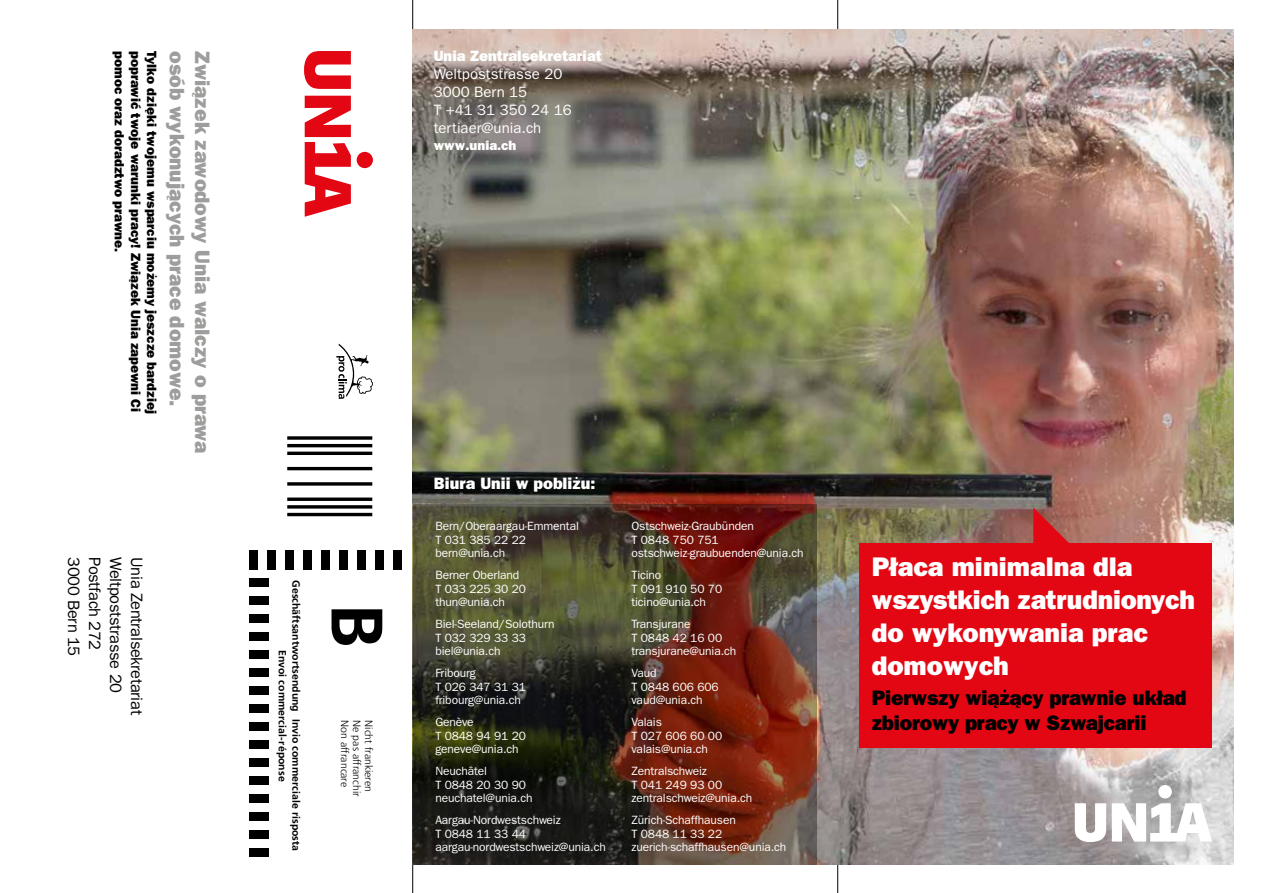
<style>
.page{position:relative;width:1263px;height:893px;background:#fff}
.page>*{position:absolute;margin:0;border:0;box-sizing:border-box;transform-origin:0 0}
.t1{font:700 72.75px "Frutiger LT Com";color:#000}
.t2{font:800 27px/33px "Franklin Gothic LT Pro";color:#fff}
.t3{font:800 21px "Franklin Gothic LT Pro";color:#9d9d9c}
.t4{font:800 21px/25.2px "Franklin Gothic LT Pro";letter-spacing:-.01em;color:#000}
.t5{font:16.5px "Franklin Gothic LT Pro";letter-spacing:-.02em;color:#000}
.t6{font:800 16.5px "Franklin Gothic LT Pro";color:#fff}
.t7{font:15px/18px "Franklin Gothic LT Pro";color:#fff}
.t8{font:800 15px "Franklin Gothic LT Pro";color:#fff}
.t9{font:800 13.5px "Franklin Gothic LT Pro";color:#000}
.t10{font:800 13.5px "Franklin Gothic LT Pro";color:#fff}
.t11{font:12px/13.5px "Franklin Gothic LT Pro";letter-spacing:-.01em;color:#fff}
.t12{font:700 10.5px/13.5px "Frutiger LT Com";letter-spacing:.005em;color:#000;text-align:center}
.t13{font:300 10.5px "Frutiger LT Com";color:#000}
</style>
<div class="page">
<hr style="left:837px;top:0;width:1px;height:893px;background:#000">
<hr style="left:412px;top:0;width:1px;height:893px;background:#000">
<img style="left:412px;top:30px;width:821px;height:834px">
<div style="left:859px;top:543px;width:353px;height:204px;background:#e30613"></div>
<svg style="left:357px;top:152px;width:16px;height:16px"></svg>
<svg style="left:304px;top:51px;width:47px;height:38px"></svg>
<svg style="left:305px;top:96px;width:46px;height:121px"></svg>
<svg style="left:1033px;top:507px;width:38px;height:36px"></svg>
<svg style="left:1075px;top:803px;width:31px;height:39px"></svg>
<svg style="left:1112px;top:785px;width:100px;height:56px"></svg>
<svg style="left:287px;top:436px;width:85px;height:4px"></svg>
<hr style="left:287px;top:444px;width:85px;height:3px;background:#000">
<hr style="left:287px;top:452px;width:85px;height:3px;background:#000">
<hr style="left:287px;top:467px;width:85px;height:3px;background:#000">
<svg style="left:287px;top:482px;width:85px;height:4px"></svg>
<svg style="left:287px;top:505px;width:85px;height:4px"></svg>
<svg style="left:287px;top:497px;width:85px;height:4px"></svg>
<hr style="left:287px;top:513px;width:85px;height:3px;background:#000">
<div style="left:249px;top:550px;width:9px;height:19px;background:#000"></div>
<div style="left:267px;top:550px;width:9px;height:19px;background:#000"></div>
<div style="left:285px;top:550px;width:9px;height:19px;background:#000"></div>
<div style="left:303px;top:550px;width:9px;height:19px;background:#000"></div>
<div style="left:321px;top:550px;width:9px;height:19px;background:#000"></div>
<div style="left:339px;top:550px;width:9px;height:19px;background:#000"></div>
<div style="left:357px;top:550px;width:9px;height:19px;background:#000"></div>
<div style="left:375px;top:550px;width:9px;height:19px;background:#000"></div>
<div style="left:393px;top:550px;width:9px;height:19px;background:#000"></div>
<div style="left:249px;top:578px;width:19px;height:9px;background:#000"></div>
<div style="left:249px;top:596px;width:19px;height:9px;background:#000"></div>
<div style="left:249px;top:614px;width:19px;height:9px;background:#000"></div>
<div style="left:249px;top:632px;width:19px;height:9px;background:#000"></div>
<div style="left:249px;top:650px;width:19px;height:9px;background:#000"></div>
<div style="left:249px;top:668px;width:19px;height:9px;background:#000"></div>
<div style="left:249px;top:686px;width:19px;height:9px;background:#000"></div>
<div style="left:249px;top:704px;width:19px;height:9px;background:#000"></div>
<div style="left:249px;top:722px;width:19px;height:9px;background:#000"></div>
<div style="left:249px;top:740px;width:19px;height:9px;background:#000"></div>
<div style="left:249px;top:758px;width:19px;height:9px;background:#000"></div>
<div style="left:249px;top:776px;width:19px;height:9px;background:#000"></div>
<div style="left:249px;top:794px;width:19px;height:9px;background:#000"></div>
<div style="left:249px;top:812px;width:19px;height:9px;background:#000"></div>
<div style="left:249px;top:830px;width:19px;height:9px;background:#000"></div>
<div style="left:249px;top:848px;width:19px;height:9px;background:#000"></div>
<svg style="left:336px;top:344px;width:37px;height:55px"></svg>
<img style="left:413px;top:504px;width:403px;height:360px">
<p class="t9" style="left:127px;top:51px;width:203px;rotate:90deg">pomoc oraz doradztwo prawne.</p>
<p class="t9" style="left:144px;top:51px;width:363px;rotate:90deg">poprawić twoje warunki pracy! Związek Unia zapewni Ci</p>
<p class="t9" style="left:160px;top:51px;width:365px;rotate:90deg">Tylko dzięki twojemu wsparciu możemy jeszcze bardziej</p>
<h3 class="t3" style="left:189px;top:51px;width:357px;rotate:90deg">osób wykonujących prace domowe.</h3>
<h3 class="t3" style="left:215px;top:51px;width:404px;rotate:90deg">Związek zawodowy Unia walczy o prawa</h3>
<p class="t8" style="left:434px;top:47px;width:169px">Unia Zentralsekretariat</p>
<p class="t7" style="left:434px;top:65px;width:139px">Weltpoststrasse 20<br>3000 Bern 15<br>T +41 31 350 24 16 tertiaer@unia.ch</p>
<p class="t10" style="left:434px;top:137px;width:84px">www.unia.ch</p>
<h3 class="t5" style="left:83px;top:557px;width:101px;rotate:90deg">3000 Bern 15</h3>
<h3 class="t5" style="left:104px;top:557px;width:95px;rotate:90deg">Postfach 272</h3>
<h3 class="t5" style="left:125px;top:557px;width:137px;rotate:90deg">Weltpoststrasse 20</h3>
<h3 class="t5" style="left:146px;top:557px;width:159px;rotate:90deg">Unia Zentralsekretariat</h3>
<p class="t12" style="left:303px;top:580px;width:273px;rotate:90deg">Geschäftsantwortsendung Invio commerciale risposta<br>Envoi commercial-réponse</p>
<h1 class="t1" style="left:400px;top:603px;width:46px;rotate:90deg">B</h1>
<p class="t13" style="left:351px;top:720px;width:68px;rotate:90deg">Non affrancare</p>
<p class="t13" style="left:363px;top:720px;width:78px;rotate:90deg">Ne pas affranchir</p>
<p class="t13" style="left:375px;top:720px;width:73px;rotate:90deg">Nicht frankieren</p>
<h3 class="t6" style="left:434px;top:473px;width:163px">Biura Unii w pobliżu:</h3>
<p class="t11" style="left:435px;top:519px;width:145px">Bern/Oberaargau-Emmental<br>T 031 385 22 22 bern@unia.ch</p>
<p class="t11" style="left:435px;top:568px;width:92px">Berner Oberland<br>T 033 225 30 20 thun@unia.ch</p>
<p class="t11" style="left:435px;top:617px;width:121px">Biel-Seeland/Solothurn<br>T 032 329 33 33 biel@unia.ch</p>
<p class="t11" style="left:435px;top:666px;width:92px">Fribourg<br>T 026 347 31 31 fribourg@unia.ch</p>
<p class="t11" style="left:435px;top:715px;width:92px">Genève<br>T 0848 94 91 20 geneve@unia.ch</p>
<p class="t11" style="left:435px;top:764px;width:99px">Neuchâtel<br>T 0848 20 30 90 neuchatel@unia.ch</p>
<p class="t11" style="left:435px;top:813px;width:172px">Aargau-Nordwestschweiz<br>T 0848 11 33 44 aargau-nordwestschweiz@unia.ch</p>
<p class="t11" style="left:631px;top:519px;width:174px">Ostschweiz-Graubünden<br>T 0848 750 751 ostschweiz-graubuenden@unia.ch</p>
<p class="t11" style="left:631px;top:568px;width:92px">Ticino<br>T 091 910 50 70 ticino@unia.ch</p>
<p class="t11" style="left:631px;top:617px;width:106px">Transjurane<br>T 0848 42 16 00 transjurane@unia.ch</p>
<p class="t11" style="left:631px;top:666px;width:89px">Vaud<br>T 0848 606 606 vaud@unia.ch</p>
<p class="t11" style="left:631px;top:715px;width:92px">Valais<br>T 027 606 60 00 valais@unia.ch</p>
<p class="t11" style="left:631px;top:764px;width:122px">Zentralschweiz<br>T 041 249 93 00 zentralschweiz@unia.ch</p>
<p class="t11" style="left:631px;top:813px;width:156px">Zürich-Schaffhausen<br>T 0848 11 33 22 zuerich-schaffhausen@unia.ch</p>
<h2 class="t2" style="left:872px;top:550px;width:325px">Płaca minimalna dla wszystkich zatrudnionych do wykonywania prac domowych</h2>
<h3 class="t4" style="left:872px;top:685px;width:316px">Pierwszy wiążący prawnie układ zbiorowy pracy w Szwajcarii</h3>
</div>
